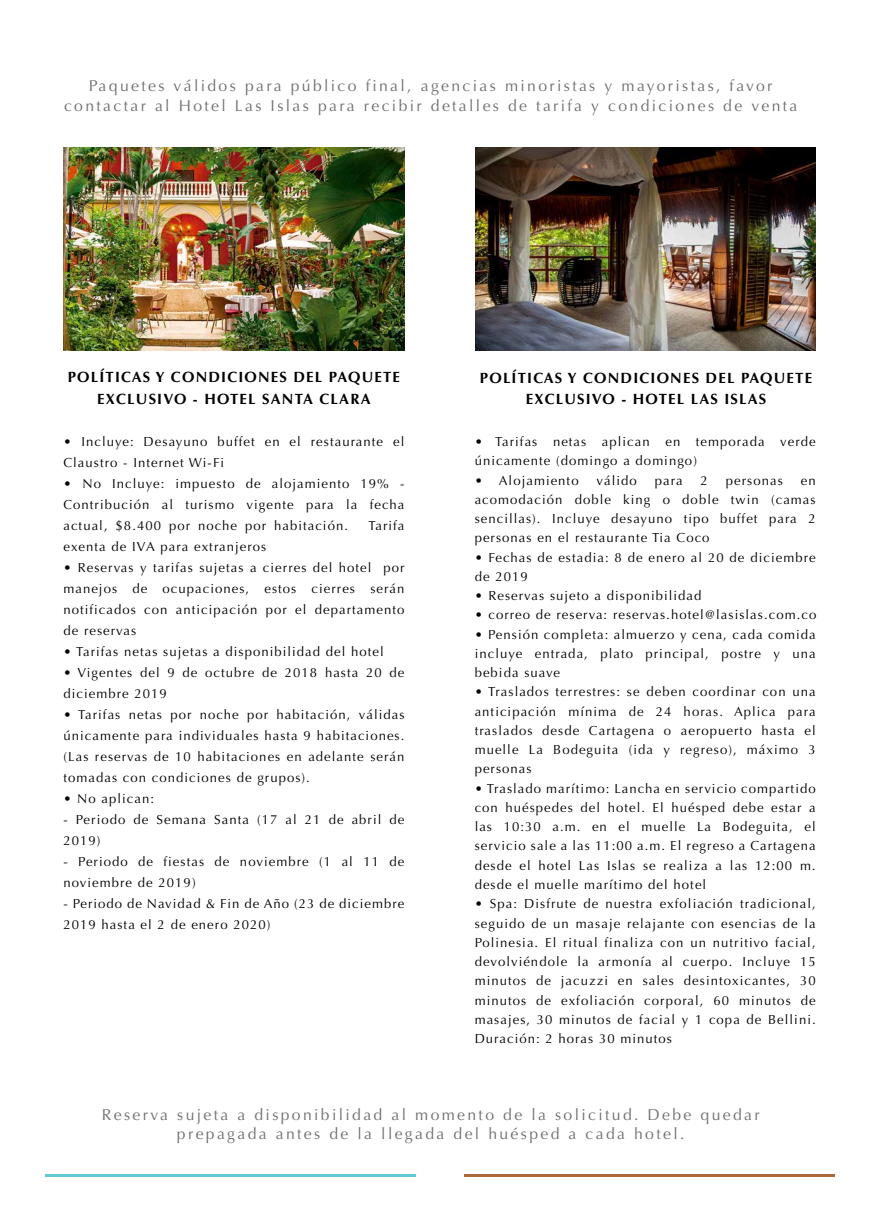
<style>
.page{position:relative;width:875px;height:1214px;background:#fff}
.page>*{position:absolute;margin:0;border:0;box-sizing:border-box;transform-origin:0 0}
.t1{font:15.75px/19.2px "Optima";letter-spacing:.15em;color:#706f6f;text-align:center}
.t2{font:700 14.88px/21.9px "Optima";letter-spacing:.08em;color:#000;text-align:center}
.t3{font:13.12px/19.2px "Optima";letter-spacing:.08em;color:#000;text-align:justify}
</style>
<div class="page">
<img style="left:64px;top:148px;width:340px;height:203px">
<img style="left:475px;top:148px;width:341px;height:203px">
<hr style="left:465px;top:1174px;width:370px;height:3px;background:#ad693e">
<hr style="left:46px;top:1174px;width:370px;height:3px;background:#1eb5c4">
<p class="t1" style="left:64px;top:77px;width:735px">Paquetes válidos para público final, agencias minoristas y mayoristas, favor contactar al Hotel Las Islas para recibir detalles de tarifa y condiciones de venta</p>
<p class="t2" style="left:68px;top:366px;width:334px">POLÍTICAS Y CONDICIONES DEL PAQUETE<br>EXCLUSIVO - HOTEL SANTA CLARA</p>
<p class="t3" style="left:63px;top:431px;width:343px;line-height:21px">• Incluye: Desayuno buffet en el restaurante el<br>Claustro - Internet Wi-Fi</p>
<p class="t3" style="left:63px;top:473px;width:343px;line-height:21px">• No Incluye: impuesto de alojamiento 19% - Contribución al turismo vigente para la fecha actual, $8.400 por noche por habitación.</p>
<p class="t3" style="left:368px;top:516px;width:38px">Tarifa</p>
<p class="t3" style="left:63px;top:537px;width:205px">exenta de IVA para extranjeros</p>
<p class="t3" style="left:63px;top:557px;width:343px;line-height:21px">• Reservas y tarifas sujetas a cierres del hotel por manejos de ocupaciones, estos cierres serán notificados con anticipación por el departamento de reservas</p>
<p class="t3" style="left:63px;top:642px;width:322px">• Tarifas netas sujetas a disponibilidad del hotel</p>
<p class="t3" style="left:63px;top:662px;width:343px;line-height:21px">• Vigentes del 9 de octubre de 2018 hasta 20 de diciembre 2019</p>
<p class="t3" style="left:63px;top:704px;width:343px;line-height:21px">• Tarifas netas por noche por habitación, válidas únicamente para individuales hasta 9 habitaciones. (Las reservas de 10 habitaciones en adelante serán tomadas con condiciones de grupos).</p>
<p class="t3" style="left:63px;top:789px;width:92px">• No aplican:</p>
<p class="t3" style="left:63px;top:809px;width:342px;line-height:21px">- Periodo de Semana Santa (17 al 21 de abril de<br>2019)</p>
<p class="t3" style="left:63px;top:851px;width:342px;line-height:21px">- Periodo de fiestas de noviembre (1 al 11 de noviembre de 2019)</p>
<p class="t3" style="left:63px;top:893px;width:342px;line-height:21px">- Periodo de Navidad &amp; Fin de Año (23 de diciembre<br>2019 hasta el 2 de enero 2020)</p>
<p class="t2" style="left:480px;top:367px;width:334px">POLÍTICAS Y CONDICIONES DEL PAQUETE<br>EXCLUSIVO - HOTEL LAS ISLAS</p>
<p class="t3" style="left:475px;top:432px;width:343px">• Tarifas netas aplican en temporada verde únicamente (domingo a domingo)</p>
<p class="t3" style="left:475px;top:470px;width:105px">• Alojamiento</p>
<p class="t3" style="left:597px;top:470px;width:42px">válido</p>
<p class="t3" style="left:655px;top:470px;width:29px">para</p>
<p class="t3" style="left:701px;top:470px;width:9px">2</p>
<p class="t3" style="left:726px;top:470px;width:58px">personas</p>
<p class="t3" style="left:475px;top:470px;width:343px;text-indent:326px">en acomodación doble king o doble twin (camas sencillas). Incluye desayuno tipo buffet para 2 personas en el restaurante Tia Coco</p>
<p class="t3" style="left:475px;top:547px;width:342px">• Fechas de estadia: 8 de enero al 20 de diciembre de 2019</p>
<p class="t3" style="left:475px;top:586px;width:228px">• Reservas sujeto a disponibilidad</p>
<p class="t3" style="left:475px;top:605px;width:343px">• correo de reserva: reservas.hotel@lasislas.com.co</p>
<p class="t3" style="left:475px;top:625px;width:343px">• Pensión completa: almuerzo y cena, cada comida incluye entrada, plato principal, postre y una bebida suave</p>
<p class="t3" style="left:475px;top:682px;width:343px">• Traslados terrestres: se deben coordinar con una anticipación mínima de 24 horas. Aplica para traslados desde Cartagena o aeropuerto hasta el muelle La Bodeguita (ida y regreso), máximo 3 personas</p>
<p class="t3" style="left:475px;top:779px;width:343px">• Traslado marítimo: Lancha en servicio compartido con huéspedes del hotel. El huésped debe estar a las 10:30 a.m. en el muelle La Bodeguita, el servicio sale a las 11:00 a.m. El regreso a Cartagena desde el hotel Las Islas se realiza a las 12:00 m. desde el muelle marítimo del hotel</p>
<p class="t3" style="left:475px;top:894px;width:343px">• Spa: Disfrute de nuestra exfoliación tradicional, seguido de un masaje relajante con esencias de la Polinesia. El ritual finaliza con un nutritivo facial, devolviéndole la armonía al cuerpo. Incluye 15 minutos de jacuzzi en sales desintoxicantes, 30 minutos de exfoliación corporal, 60 minutos de masajes, 30 minutos de facial y 1 copa de Bellini.<br>Duración: 2 horas 30 minutos</p>
<p class="t1" style="left:102px;top:1105px;width:659px">Reserva sujeta a disponibilidad al momento de la solicitud. Debe quedar prepagada antes de la llegada del huésped a cada hotel.</p>
</div>
